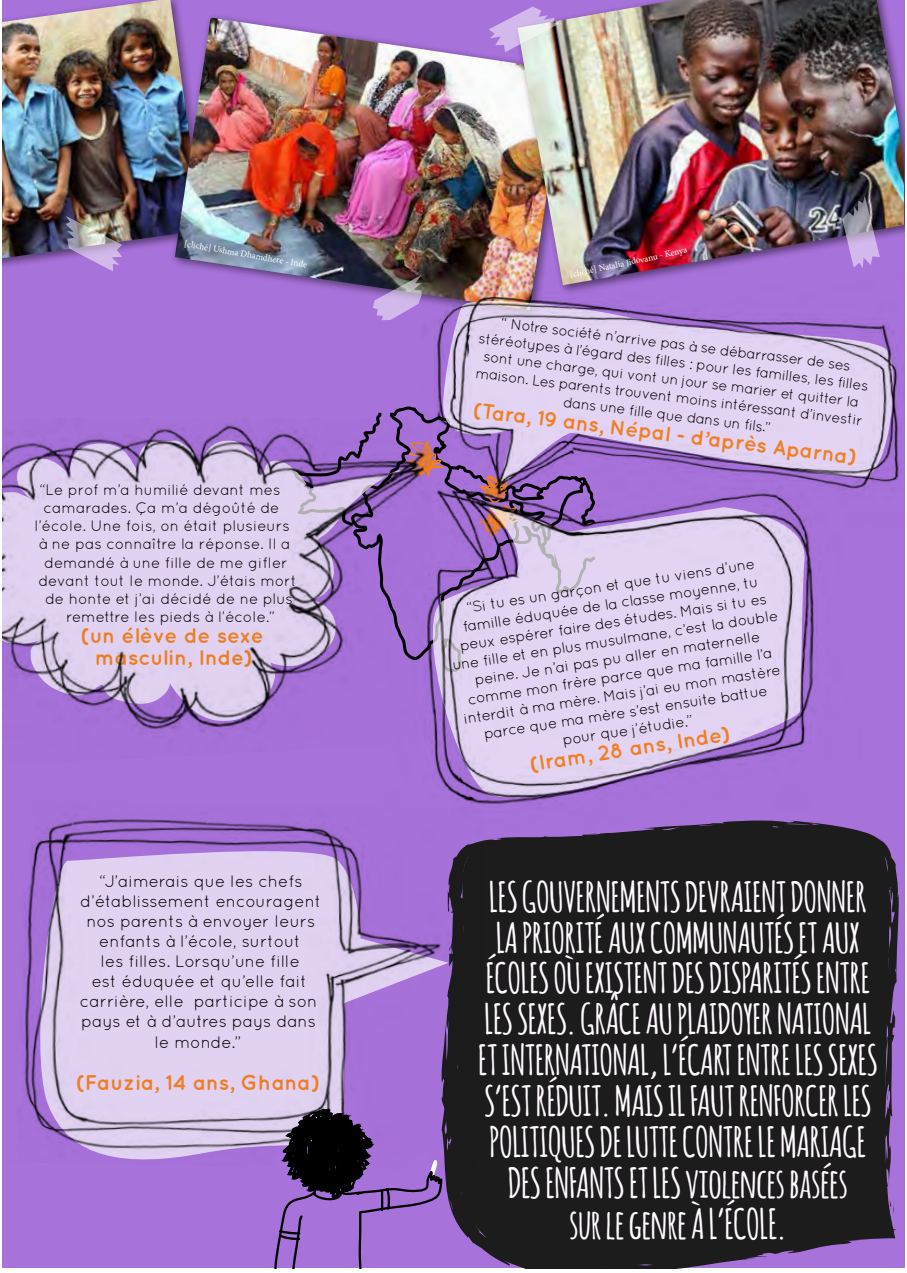
<style>
.page{position:relative;width:907px;height:1273px;background:#fff}
.page>*{position:absolute;margin:0;border:0;box-sizing:border-box;transform-origin:0 0}
.t1{font:700 40.95px/41px "Amatic";color:#fffaff;text-align:center}
.t2{font:700 21.15px/21.1px "Quicksand";color:#f08024;text-align:center}
.t3{font:16.65px/20.1px "Quicksand";color:#000;text-align:center}
.t4{font:15.15px/18.1px "Quicksand";color:#000;text-align:center}
.t5{font:14.7px/17.7px "Quicksand";color:#000;text-align:center}
.t6{font:9.15px "Minion Pro";color:#fff}
.s1{font-size:15.15px}
</style>
<div class="page">
<div style="left:2px;top:0;width:902px;height:1268px;background:#a872db"></div>
<div style="left:445px;top:831px;width:454px;height:437px;background:#1c1c1c"></div>
<svg style="left:880px;top:1143px;width:5px;height:32px"></svg>
<svg style="left:880px;top:1070px;width:4px;height:21px"></svg>
<svg style="left:884px;top:1036px;width:4px;height:21px"></svg>
<svg style="left:877px;top:861px;width:2px;height:11px"></svg>
<svg style="left:611px;top:1261px;width:21px;height:1px"></svg>
<img style="left:2px;top:0;width:178px;height:258px">
<div style="left:170px;top:13px;width:406px;height:308px;background:#000;opacity:.5"></div>
<img style="left:175px;top:18px;width:338px;height:292px">
<img style="left:517px;top:0;width:387px;height:271px">
<svg style="left:373px;top:275px;width:48px;height:45px"></svg>
<svg style="left:274px;top:1170px;width:169px;height:98px"></svg>
<svg style="left:842px;top:196px;width:38px;height:72px"></svg>
<svg style="left:488px;top:7px;width:73px;height:45px"></svg>
<img style="left:66px;top:216px;width:56px;height:55px">
<img style="left:421px;top:271px;width:481px;height:219px">
<img style="left:433px;top:465px;width:429px;height:390px">
<img style="left:2px;top:418px;width:431px;height:335px">
<img style="left:23px;top:800px;width:461px;height:370px">
<p class="t6" style="left:185px;top:237px;width:126px;rotate:10deg">[cliché] Ushma Dhamdhere - Inde</p>
<p class="t6" style="left:569px;top:269px;width:121px;rotate:-12deg">[cliché] Natalia Jidovanu - Kenya</p>
<p class="t4" style="left:39px;top:480px;width:243px">“Le prof m’a humilié devant mes</p>
<p class="t4" style="left:44px;top:498px;width:237px">camarades. Ça m’a dégoûté de</p>
<p class="t4" style="left:35px;top:517px;width:257px">l’école. Une fois, on était plusieurs</p>
<p class="t4" style="left:39px;top:535px;width:253px">à ne pas connaître la réponse. Il a</p>
<p class="t4" style="left:44px;top:553px;width:245px">demandé à une fille de me gifler</p>
<p class="t4" style="left:38px;top:571px;width:260px">devant tout le monde. J’étais mort</p>
<p class="t4" style="left:45px;top:589px;width:249px">de honte et j’ai décidé de ne plus</p>
<p class="t4" style="left:66px;top:608px;width:210px">remettre les pieds à l’école.”</p>
<h2 class="t2" style="left:81px;top:625px;width:185px">(un élève de sexe masculin, Inde)</h2>
<p class="t3" style="left:80px;top:871px;width:243px">“J’aimerais que les chefs d’établissement encouragent nos parents à envoyer leurs enfants à l’école, surtout<br>les filles. Lorsqu’une fille<br>est éduquée et qu’elle fait carrière, elle participe à son pays et à d’autres pays dans le monde.”</p>
<h2 class="t2" style="left:76px;top:1072px;width:246px">(Fauzia, 14 ans, Ghana)</h2>
<p class="t5" style="left:482px;top:311px;width:394px;rotate:7deg"><span class="s1">“</span> Notre société n’arrive pas à se débarrasser de ses stéréotypes à l’égard des filles : pour les familles, les filles sont une charge, qui vont un jour se marier et quitter la maison. Les parents trouvent moins intéressant d’investir dans une fille que dans un fils.”</p>
<h2 class="t2" style="left:474px;top:399px;width:388px;rotate:7deg">(Tara, 19 ans, Népal - d’après Aparna)</h2>
<p class="t4" style="left:443px;top:603px;width:331px;rotate:-9deg">“Si tu es un garçon et que tu viens d’une famille éduquée de la classe moyenne, tu peux espérer faire des études. Mais si tu es une fille et en plus musulmane, c’est la double peine. Je n’ai pas pu aller en maternelle comme mon frère parce que ma famille l’a interdit à ma mère. Mais j’ai eu mon mastère parce que ma mère s’est ensuite battue<br>pour que j’étudie.”</p>
<h2 class="t2" style="left:528px;top:754px;width:204px;rotate:-9deg">(Iram, 28 ans, Inde)</h2>
<p class="t1" style="left:478px;top:874px;width:401px">LES GOUVERNEMENTS DEVRAIENT DONNER LA PRIORITÉ AUX COMMUNAUTÉS ET AUX ÉCOLES OÙ EXISTENT DES DISPARITÉS ENTRE LES SEXES. GRÂCE AU PLAIDOYER NATIONAL ET INTERNATIONAL, L’ÉCART ENTRE LES SEXES S’EST RÉDUIT. MAIS IL FAUT RENFORCER LES POLITIQUES DE LUTTE CONTRE LE MARIAGE DES ENFANTS ET LES violences basées<br>sur le genre À L’ÉCOLE.</p>
</div>
